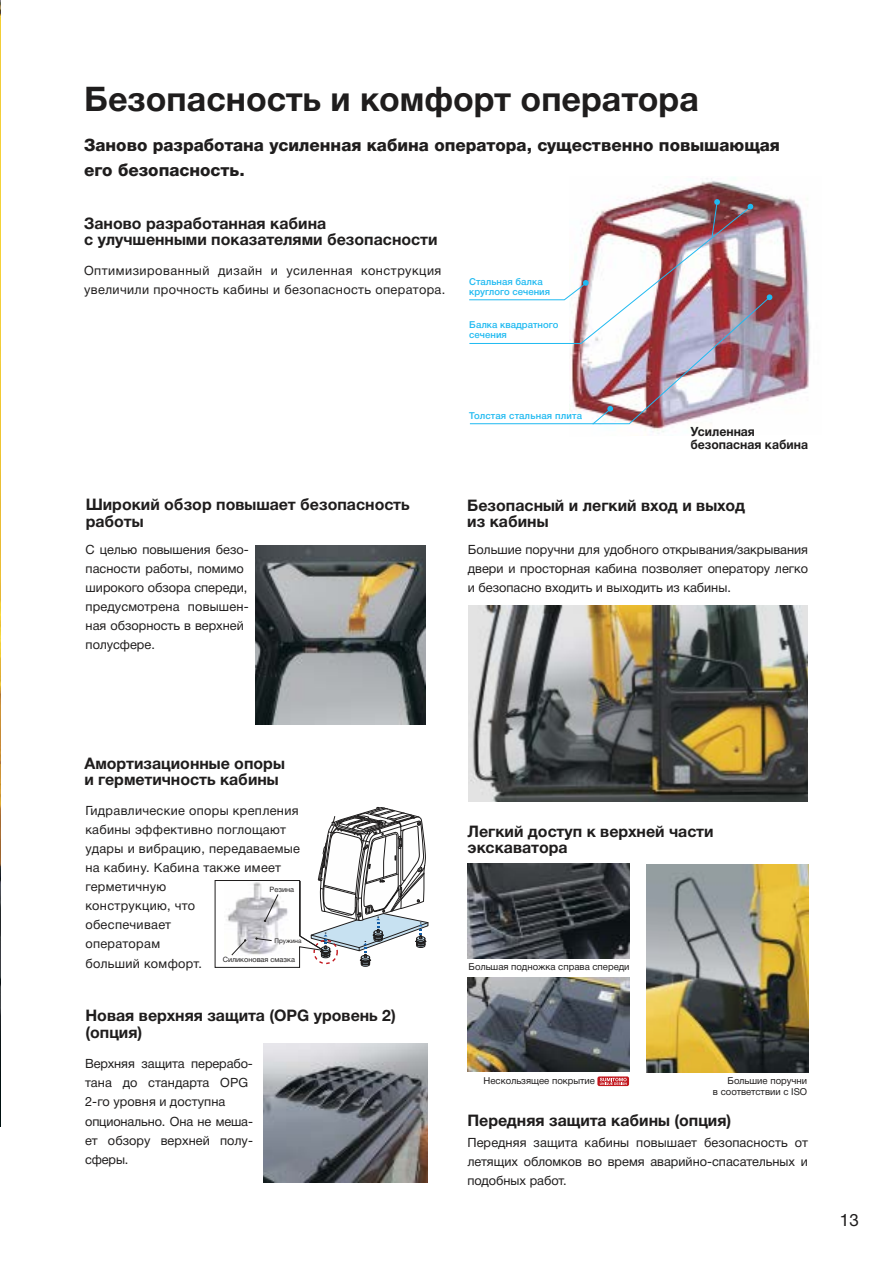
<style>
.page{position:relative;width:893px;height:1263px;background:#fff}
.page>*{position:absolute;margin:0;border:0;box-sizing:border-box;transform-origin:0 0}
.t1{font:700 34.05px "Helvetica Neue Cyr";color:#1f1d1d}
.t2{font:800 16.95px/25.5px "Helvetica Neue Cyr";color:#1f1d1d}
.t3{font:16.95px "Helvetica Neue Cyr";color:#1f1d1d}
.t4{font:700 15.9px/16.5px "Helvetica Neue Cyr";color:#1f1d1d}
.t5{font:12.75px/19.2px "Helvetica Neue Cyr";letter-spacing:.005em;color:#1f1d1d}
.t6{font:12.75px/19.2px "Helvetica Neue Cyr";letter-spacing:.025em;color:#1f1d1d}
.t7{font:12.75px/19.2px "Helvetica Neue Cyr";letter-spacing:.03em;color:#1f1d1d}
.t8{font:700 12.75px/12.8px "Helvetica Neue Cyr";color:#1f1d1d;scale:.96 1}
.t9{font:9.6px/10.5px "Helvetica Neue Cyr";color:#1f1d1d;text-align:right}
.t10{font:500 9.6px/10.5px "Helvetica Neue Cyr";letter-spacing:.005em;color:#20baf1}
.t11{font:7.35px "Helvetica Neue Cyr";color:#1f1d1d}
.t12{font:6.45px "Helvetica Neue Cyr";color:#1f1d1d}
</style>
<div class="page">
<img style="left:0;top:0;width:1px;height:1127px">
<img style="left:255px;top:545px;width:171px;height:180px">
<img style="left:631px;top:177px;width:179px;height:257px">
<img style="left:469px;top:199px;width:303px;height:226px">
<img style="left:263px;top:1043px;width:165px;height:139px">
<img style="left:469px;top:606px;width:339px;height:195px">
<img style="left:647px;top:864px;width:161px;height:209px">
<img style="left:467px;top:977px;width:163px;height:95px">
<img style="left:467px;top:864px;width:163px;height:94px">
<svg style="left:215px;top:807px;width:213px;height:161px"></svg>
<svg style="left:597px;top:1076px;width:32px;height:10px"></svg>
<svg style="left:600px;top:1078px;width:27px;height:7px"></svg>
<h1 class="t1" style="left:84px;top:86px;width:616px">Безопасность и комфорт оператора</h1>
<h2 class="t2" style="left:84px;top:133px;width:697px">Заново разработана усиленная кабина оператора, существенно повышающая его безопасность.</h2>
<p class="t4" style="left:84px;top:216px;width:355px">Заново разработанная кабина<br>с улучшенными показателями безопасности</p>
<p class="t7" style="left:84px;top:262px;width:363px">Оптимизированный дизайн и усиленная конструкция увеличили прочность кабины и безопасность оператора.</p>
<p class="t10" style="left:469px;top:277px;width:82px">Стальная балка круглого сечения</p>
<p class="t10" style="left:469px;top:320px;width:91px">Балка квадратного сечения</p>
<p class="t4" style="left:86px;top:498px;width:326px">Широкий обзор повышает безопасность работы</p>
<p class="t5" style="left:86px;top:541px;width:165px">С целью повышения безо&shy;пасности работы, помимо широкого обзора спереди, предусмотрена повышен&shy;ная обзорность в верхней полусфере.</p>
<p class="t10" style="left:469px;top:411px;width:114px">Толстая стальная плита</p>
<p class="t8" style="left:690px;top:426px;width:124px">Усиленная безопасная кабина</p>
<p class="t4" style="left:467px;top:498px;width:279px">Безопасный и легкий вход и выход из кабины</p>
<p class="t5" style="left:468px;top:541px;width:342px;text-align:justify">Большие поручни для удобного открывания/закрывания двери и просторная кабина позволяет оператору легко и безопасно входить и выходить из кабины.</p>
<p class="t4" style="left:84px;top:756px;width:202px">Амортизационные опоры и герметичность кабины</p>
<p class="t6" style="left:85px;top:802px;width:216px">Гидравлические опоры крепления кабины эффективно поглощают удары и вибрацию, передаваемые на кабину. Кабина также имеет герметичную<br>конструкцию, что<br>обеспечивает<br>операторам<br>больший комфорт.</p>
<p class="t11" style="left:270px;top:886px;width:26px">Резина</p>
<p class="t12" style="left:275px;top:938px;width:28px">Пружина</p>
<p class="t11" style="left:223px;top:957px;width:74px">Силиконовая смазка</p>
<p class="t4" style="left:85px;top:1008px;width:312px">Новая верхняя защита (OPG уровень 2) (опция)</p>
<p class="t5" style="left:85px;top:1055px;width:169px">Верхняя защита перерабо&shy;тана до стандарта OPG<br>2-го уровня и доступна опционально. Она не меша&shy;ет обзору верхней полу&shy;сферы.</p>
<p class="t4" style="left:467px;top:824px;width:248px">Легкий доступ к верхней части экскаватора</p>
<p class="t9" style="left:468px;top:962px;width:162px">Большая подножка справа спереди</p>
<p class="t9" style="left:484px;top:1076px;width:113px">Нескользящее покрытие</p>
<p class="t9" style="left:713px;top:1077px;width:96px">Большие поручни<br>в соответствии с ISO</p>
<p class="t4" style="left:467px;top:1114px;width:265px">Передняя защита кабины (опция)</p>
<p class="t5" style="left:467px;top:1134px;width:342px;text-align:justify">Передняя защита кабины повышает безопасность от летящих обломков во время аварийно-спасательных и подобных работ.</p>
<h2 class="t3" style="left:840px;top:1214px;width:20px">13</h2>
</div>
